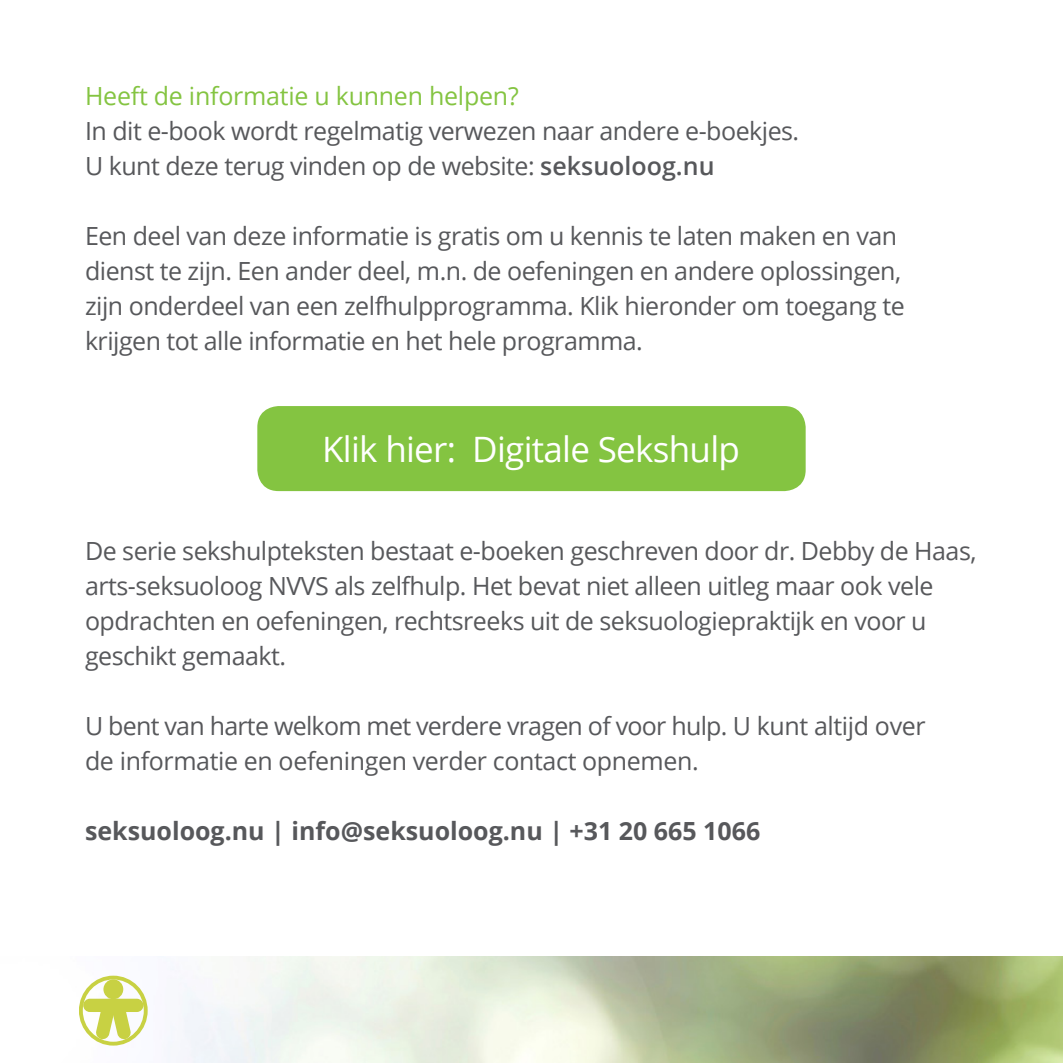
<style>
.page{position:relative;width:1063px;height:1063px;background:#fff}
.page>*{position:absolute;margin:0;border:0;box-sizing:border-box;transform-origin:0 0}
.t1{font:35px "Open Sans";letter-spacing:-.02em;color:#fff}
.t2{font:25px/35px "Open Sans";letter-spacing:-.02em;color:#57585b}
.t3{font:700 25px "Open Sans";color:#57585b}
.t4{font:25px "Open Sans";letter-spacing:-.01em;color:#84c441}
.s1{font-weight:600}
</style>
<div class="page">
<img style="left:79px;top:957px;width:984px;height:106px">
<svg style="left:80px;top:976px;width:68px;height:69px"></svg>
<div style="left:257px;top:406px;width:549px;height:85px;background:#84c441;border-radius:21px"></div>
<p class="t4" style="left:85px;top:86px;width:435px">Heeft de informatie u kunnen helpen?</p>
<p class="t2" style="left:85px;top:116px;width:716px">In dit e-book wordt regelmatig verwezen naar andere e-boekjes.<br>U kunt deze terug vinden op de website: <span class="s1">seksuoloog.nu</span></p>
<p class="t2" style="left:85px;top:221px;width:821px">Een deel van deze informatie is gratis om u kennis te laten maken en van dienst te zijn. Een ander deel, m.n. de oefeningen en andere oplossingen, zijn onderdeel van een zelfhulpprogramma. Klik hieronder om toegang te krijgen tot alle informatie en het hele programma.</p>
<h1 class="t1" style="left:322px;top:435px;width:419px">Klik hier: Digitale Sekshulp</h1>
<p class="t2" style="left:85px;top:536px;width:893px">De serie sekshulpteksten bestaat e-boeken geschreven door dr. Debby de Haas, arts-seksuoloog NVVS als zelfhulp. Het bevat niet alleen uitleg maar ook vele opdrachten en oefeningen, rechtsreeks uit de seksuologiepraktijk en voor u geschikt gemaakt.</p>
<p class="t2" style="left:85px;top:711px;width:842px">U bent van harte welkom met verdere vragen of voor hulp. U kunt altijd over de informatie en oefeningen verder contact opnemen.</p>
<p class="t3" style="left:85px;top:821px;width:677px">seksuoloog.nu | info@seksuoloog.nu | +31 20 665 1066</p>
</div>
